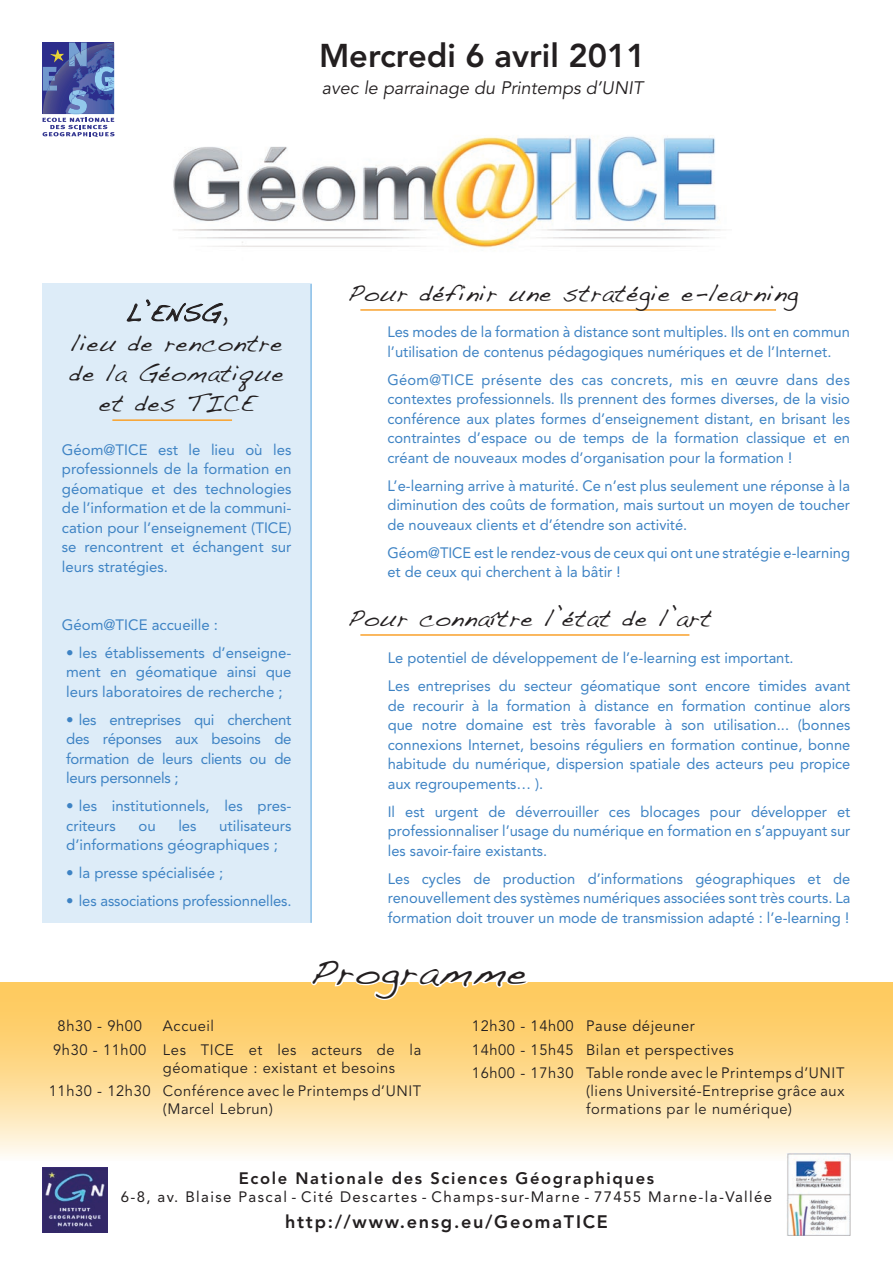
<style>
.page{position:relative;width:893px;height:1263px;background:#fff}
.page>*{position:absolute;margin:0;border:0;box-sizing:border-box;transform-origin:0 0}
.t1{font:35.7px "Handwriting Dakota";letter-spacing:.035em;color:#231f20;scale:1.1 1}
.t2{font:800 32.7px "Avenir";color:#231f20}
.t3{font:24px/30px "Handwriting Dakota";letter-spacing:.035em;color:#231f20;text-align:center}
.t4{font:italic 18px "Avenir";color:#231f20}
.t5{font:800 18px "Avenir";letter-spacing:.1em;color:#231f20}
.t6{font:800 16.5px "Avenir";letter-spacing:.1em;color:#231f20}
.t7{font:15px/19.5px "Avenir";color:#3e83c4;text-align:justify}
.t8{font:15px/23.4px "Avenir";letter-spacing:.04em;color:#231f20}
.t9{font:15px "Avenir";letter-spacing:.09em;color:#231f20}
</style>
<div class="page">
<div style="left:43px;top:284px;width:269px;height:639px;background:#ddecf8"></div>
<hr style="left:310px;top:284px;width:2px;height:639px;background:#8bc0e8">
<img style="left:173px;top:136px;width:548px;height:112px">
<svg style="left:0;top:982px;width:893px;height:179px;background:#fddd98"></svg>
<svg style="left:308px;top:982px;width:227px;height:20px;background:#fed173"></svg>
<hr style="left:112px;top:419px;width:120px;height:2px;background:#f9a12b">
<svg style="left:126px;top:299px;width:97px;height:24px"></svg>
<hr style="left:360px;top:309px;width:416px;height:2px;background:#f9a12b">
<hr style="left:360px;top:634px;width:329px;height:2px;background:#f9a12b">
<svg style="left:43px;top:43px;width:72px;height:94px;background:#707db5"></svg>
<img style="left:43px;top:1167px;width:64px;height:65px">
<img style="left:786px;top:1154px;width:64px;height:82px">
<h2 class="t2" style="left:319px;top:37px;width:328px">Mercredi 6 avril 2011</h2>
<p class="t4" style="left:322px;top:78px;width:323px">avec le parrainage du Printemps d’UNIT</p>
<h3 class="t3" style="left:69px;top:298px;width:216px">L’ENSG,<br>lieu de rencontre de la Géomatique et des TICE</h3>
<p class="t7" style="left:62px;top:440px;width:231px">Géom@TICE est le lieu où les professionnels de la formation en géomatique et des technologies de l’information et de la communi&shy;cation pour l’enseignement (TICE) se rencontrent et échangent sur leurs stratégies.</p>
<p class="t7" style="left:62px;top:615px;width:158px">Géom@TICE accueille :</p>
<p class="t7" style="left:66px;top:643px;width:227px">• les établissements d’enseigne&shy;ment en géomatique ainsi que leurs laboratoires de recherche ;</p>
<p class="t7" style="left:66px;top:710px;width:227px">• les entreprises qui cherchent des réponses aux besoins de formation de leurs clients ou de leurs personnels ;</p>
<p class="t7" style="left:66px;top:796px;width:227px">• les institutionnels, les pres&shy;criteurs</p>
<p class="t7" style="left:66px;top:816px;width:227px;text-indent:153px">utilisateurs d’informations géographiques ;</p>
<p class="t7" style="left:66px;top:863px;width:159px">• la presse spécialisée ;</p>
<p class="t7" style="left:66px;top:891px;width:227px">• les associations professionnelles.</p>
<p class="t7" style="left:139px;top:816px;width:19px">ou</p>
<p class="t7" style="left:178px;top:816px;width:20px">les</p>
<h3 class="t3" style="left:348px;top:277px;width:452px">Pour définir une stratégie e-learning</h3>
<p class="t7" style="left:387px;top:322px;width:464px">Les modes de la formation à distance sont multiples. Ils ont en commun l’utilisation de contenus pédagogiques numériques et de l’Internet.</p>
<p class="t7" style="left:387px;top:370px;width:464px">Géom@TICE présente des cas concrets, mis en œuvre dans des contextes professionnels. Ils prennent des formes diverses, de la visio conférence aux plates formes d’enseignement distant, en brisant les contraintes d’espace ou de temps de la formation classique et en créant de nouveaux modes d’organisation pour la formation !</p>
<p class="t7" style="left:387px;top:476px;width:464px">L’e-learning arrive à maturité. Ce n’est plus seulement une réponse à la diminution des coûts de formation, mais surtout un moyen de toucher de nouveaux clients et d’étendre son activité.</p>
<p class="t7" style="left:387px;top:543px;width:464px">Géom@TICE est le rendez-vous de ceux qui ont une stratégie e-learning et de ceux qui cherchent à la bâtir !</p>
<h3 class="t3" style="left:348px;top:602px;width:365px">Pour connaître l’état de l’art</h3>
<p class="t7" style="left:388px;top:644px;width:464px;line-height:28px">Le potentiel de développement de l’e-learning est important.<br>Les entreprises du secteur géomatique sont encore timides avant</p>
<p class="t7" style="left:388px;top:696px;width:464px">de recourir à la formation à distance en formation continue alors que notre domaine est très favorable à son utilisation... (bonnes connexions Internet, besoins réguliers en formation continue, bonne habitude du numérique, dispersion spatiale des acteurs peu propice aux regroupements… ).</p>
<p class="t7" style="left:388px;top:802px;width:464px">Il est urgent de déverrouiller ces blocages pour développer et professionnaliser l’usage du numérique en formation en s’appuyant sur les savoir-faire existants.</p>
<p class="t7" style="left:388px;top:869px;width:464px">Les cycles de production d’informations géographiques et de renouvellement des systèmes numériques associées sont très courts. La formation doit trouver un mode de transmission adapté : l’e-learning !</p>
<h1 class="t1" style="left:310px;top:950px;width:199px">Programme</h1>
<p class="t8" style="left:53px;top:1015px;width:370px;text-indent:110px">Accueil<br>9h30 - 11h00 Les TICE et les acteurs de la</p>
<p class="t8" style="left:49px;top:1056px;width:374px;text-indent:114px">géomatique : existant et besoins<br>11h30 - 12h30 Conférence avec le Printemps d’UNIT</p>
<p class="t8" style="left:163px;top:1097px;width:111px">(Marcel Lebrun)</p>
<p class="t8" style="left:58px;top:1015px;width:86px">8h30 - 9h00</p>
<p class="t8" style="left:472px;top:1015px;width:374px">12h30 - 14h00 Pause déjeuner<br>14h00 - 15h45 Bilan et perspectives<br>16h00 - 17h30 Table ronde avec le Printemps d’UNIT</p>
<p class="t8" style="left:586px;top:1082px;width:260px;line-height:18px">(liens Université-Entreprise grâce aux formations par le numérique)</p>
<p class="t6" style="left:239px;top:1168px;width:417px">Ecole Nationale des Sciences Géographiques</p>
<p class="t9" style="left:121px;top:1188px;width:653px">6-8, av. Blaise Pascal - Cité Descartes - Champs-sur-Marne - 77455 Marne-la-Vallée</p>
<p class="t5" style="left:285px;top:1211px;width:324px">http://www.ensg.eu/GeomaTICE</p>
</div>
